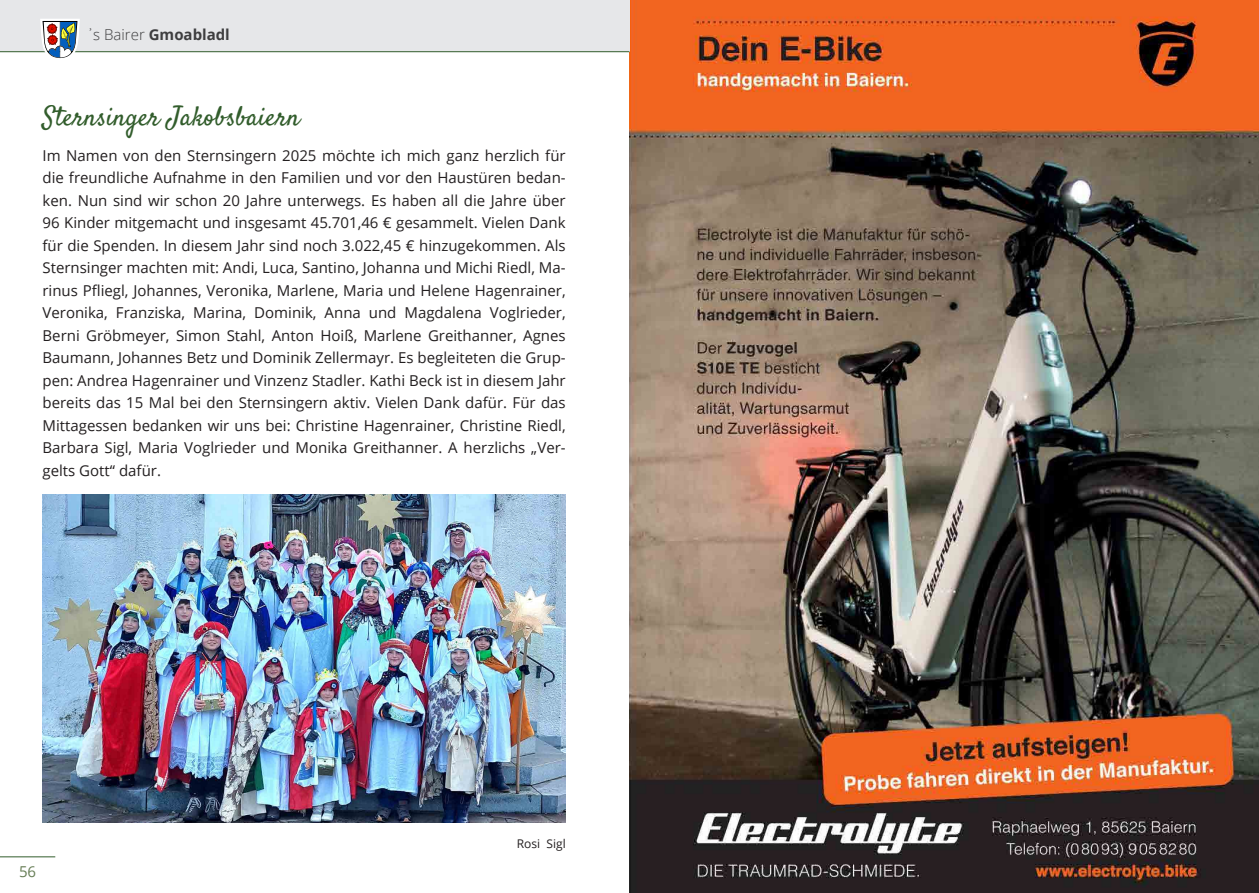
<style>
.page{position:relative;width:1259px;height:893px;background:#fff}
.page>*{position:absolute;margin:0;border:0;box-sizing:border-box;transform-origin:0 0}
.Überschrift_1{font:27px "Satisfy";color:#325d2c}
.Absatz{font:15px/22.5px "Open Sans";color:#231f20;text-align:justify}
.t1{font:700 15px "Open Sans";color:#3e3e3f}
.t2{font:15px "Open Sans";color:#677e56}
.Absatz-2{font:12px "Open Sans";color:#231f20}
.s1{font-weight:300}
</style>
<div class="page">
<hr style="left:0;top:856px;width:55px;height:1px;background:#325d2c">
<img style="left:43px;top:495px;width:523px;height:327px">
<img style="left:629px;top:0;width:630px;height:893px">
<div style="left:0;top:0;width:629px;height:52px;background:#e6e7e9"></div>
<hr style="left:0;top:51px;width:629px;height:1px;background:#325d2c">
<svg style="left:39px;top:19px;width:42px;height:39px"></svg>
<p class="t1" style="left:86px;top:24px;width:145px"><span class="s1">҆s Bairer</span> Gmoabladl</p>
<p class="Überschrift_1" style="left:43px;top:100px;width:259px">Sternsinger Jakobsbaiern</p>
<p class="Absatz" style="left:43px;top:144px;width:525px">Im Namen von den Sternsingern 2025 möchte ich mich ganz herzlich für die freundliche Aufnahme in den Familien und vor den Haustüren bedan&shy;ken. Nun sind wir schon 20 Jahre unterwegs. Es haben all die Jahre über 96 Kinder mitgemacht und insgesamt 45.701,46 € gesammelt. Vielen Dank für die Spenden. In diesem Jahr sind noch 3.022,45 € hinzugekommen. Als Sternsinger machten mit: Andi, Luca, Santino, Johanna und Michi Riedl, Ma&shy;rinus Pfliegl, Johannes, Veronika, Marlene, Maria und Helene Hagenrainer, Veronika, Franziska, Marina, Dominik, Anna und Magdalena Voglrieder, Berni Gröbmeyer, Simon Stahl, Anton Hoiß, Marlene Greithanner, Agnes Baumann, Johannes Betz und Dominik Zellermayr. Es begleiteten die Grup&shy;pen: Andrea Hagenrainer und Vinzenz Stadler. Kathi Beck ist in diesem Jahr bereits das 15 Mal bei den Sternsingern aktiv. Vielen Dank dafür. Für das Mittagessen bedanken wir uns bei: Christine Hagenrainer, Christine Riedl, Barbara Sigl, Maria Voglrieder und Monika Greithanner. A herzlichs „Ver&shy;gelts Gott“ dafür.</p>
<p class="t2" style="left:19px;top:861px;width:19px">56</p>
<p class="Absatz-2" style="left:517px;top:836px;width:50px">Rosi Sigl</p>
</div>
